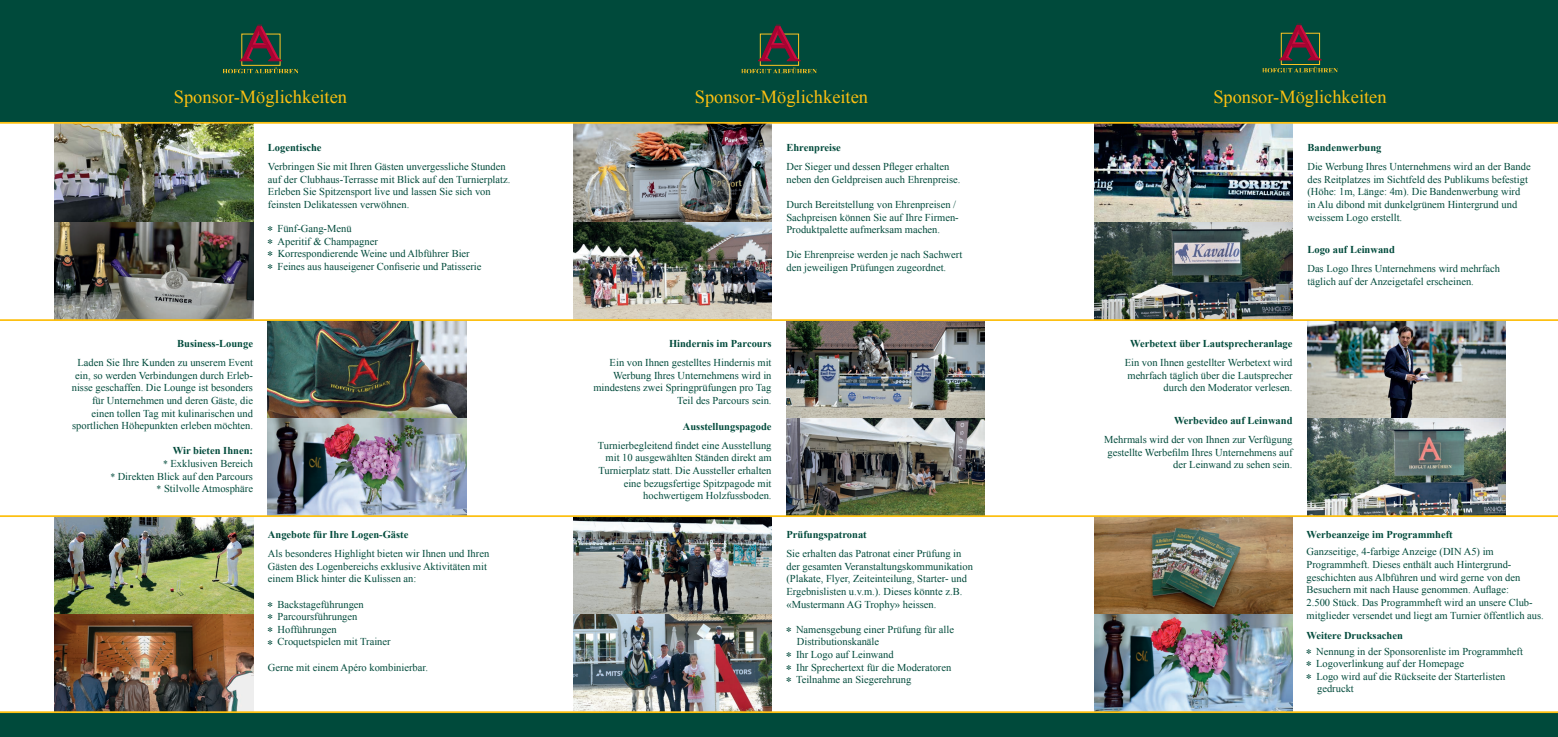
<style>
.page{position:relative;width:1558px;height:737px;background:#fff}
.page>*{position:absolute;margin:0;border:0;box-sizing:border-box;transform-origin:0 0}
.t1{font:18.38px "Times New Roman";color:#fdc011}
.t2{font:10.5px/12.6px "Times New Roman";color:#004a3b}
.t3{font:700 10.5px "Times New Roman";color:#004a3b}
.s1{font-weight:700}
.s2{font-size:9.62px}
</style>
<div class="page">
<div style="left:0;top:712px;width:1558px;height:25px;background:#004a3b"></div>
<div style="left:0;top:0;width:1558px;height:123px;background:#004a3b"></div>
<img style="left:55px;top:124px;width:198px;height:195px">
<img style="left:573px;top:124px;width:198px;height:195px">
<img style="left:1094px;top:124px;width:198px;height:195px">
<img style="left:268px;top:321px;width:198px;height:194px">
<img style="left:786px;top:321px;width:199px;height:194px">
<img style="left:1307px;top:321px;width:199px;height:194px">
<img style="left:55px;top:517px;width:198px;height:194px">
<img style="left:573px;top:517px;width:198px;height:194px">
<img style="left:1094px;top:517px;width:198px;height:194px">
<div style="left:242px;top:34px;width:38px;height:32px;border:1px solid #fec422"></div>
<svg style="left:240px;top:27px;width:42px;height:34px"></svg>
<svg style="left:224px;top:68px;width:73px;height:4px"></svg>
<div style="left:222px;top:25px;width:77px;height:49px;border:1px solid #004a3b"></div>
<div style="left:760px;top:34px;width:39px;height:32px;border:1px solid #fec422"></div>
<svg style="left:758px;top:27px;width:42px;height:34px"></svg>
<svg style="left:743px;top:68px;width:72px;height:4px"></svg>
<div style="left:741px;top:25px;width:76px;height:49px;border:1px solid #004a3b"></div>
<div style="left:1281px;top:33px;width:39px;height:32px;border:1px solid #fec422"></div>
<svg style="left:1279px;top:26px;width:42px;height:34px"></svg>
<svg style="left:1263px;top:67px;width:73px;height:4px"></svg>
<div style="left:1261px;top:24px;width:77px;height:49px;border:1px solid #004a3b"></div>
<hr style="left:0;top:319px;width:1558px;height:2px;background:#fdc011">
<hr style="left:0;top:515px;width:1558px;height:2px;background:#fdc011">
<hr style="left:0;top:122px;width:1558px;height:2px;background:#fdc011">
<hr style="left:0;top:711px;width:1558px;height:2px;background:#fdc011">
<h1 class="t1" style="left:174px;top:85px;width:175px">Sponsor-Möglichkeiten</h1>
<h1 class="t1" style="left:695px;top:85px;width:175px">Sponsor-Möglichkeiten</h1>
<h1 class="t1" style="left:1213px;top:85px;width:175px">Sponsor-Möglichkeiten</h1>
<p class="t3" style="left:268px;top:140px;width:55px">Logentische</p>
<p class="t2" style="left:268px;top:160px;width:244px">Verbringen Sie mit Ihren Gästen unvergessliche Stunden auf der Clubhaus-Terrasse mit Blick auf den Turnierplatz.<br>Erleben Sie Spitzensport live und lassen Sie sich von feinsten Delikatessen verwöhnen.</p>
<p class="t2" style="left:268px;top:222px;width:215px">✽ Fünf-Gang-Menü<br>✽ Aperitif &amp; Champagner<br>✽ Korrespondierende Weine und Albführer Bier<br>✽ Feines aus hauseigener Confiserie und Patisserie</p>
<p class="t3" style="left:786px;top:140px;width:56px">Ehrenpreise</p>
<p class="t2" style="left:786px;top:160px;width:176px">Der Sieger und dessen Pfleger erhalten neben den Geldpreisen auch Ehrenpreise.</p>
<p class="t2" style="left:786px;top:198px;width:174px">Durch Bereitstellung von Ehrenpreisen /<br>Sachpreisen können Sie auf Ihre Firmen-<br>Produktpalette aufmerksam machen.</p>
<p class="t2" style="left:786px;top:248px;width:177px">Die Ehrenpreise werden je nach Sachwert den jeweiligen Prüfungen zugeordnet.</p>
<p class="t3" style="left:1307px;top:140px;width:76px">Bandenwerbung</p>
<p class="t2" style="left:1307px;top:160px;width:225px">Die Werbung Ihres Unternehmens wird an der Bande des Reitplatzes im Sichtfeld des Publikums befestigt (Höhe: 1m, Länge: 4m). Die Bandenwerbung wird in Alu dibond mit dunkelgrünem Hintergrund und weissem Logo erstellt.</p>
<p class="t3" style="left:1307px;top:243px;width:89px">Logo auf Leinwand</p>
<p class="t2" style="left:1307px;top:262px;width:194px">Das Logo Ihres Unternehmens wird mehrfach täglich auf der Anzeigetafel erscheinen.</p>
<p class="t3" style="left:177px;top:336px;width:77px">Business-Lounge</p>
<p class="t2" style="left:72px;top:356px;width:183px;text-align:right">Laden Sie Ihre Kunden zu unserem Event ein, so werden Verbindungen durch Erleb&shy;nisse geschaffen. Die Lounge ist besonders für Unternehmen und deren Gäste, die einen tollen Tag mit kulinarischen und sportlichen Höhepunkten erleben möchten.</p>
<p class="t2" style="left:110px;top:444px;width:144px;text-align:right"><span class="s1">Wir bieten Ihnen:<br></span><span class="s2">*</span> Exklusiven Bereich<br><span class="s2">*</span> Direkten Blick auf den Parcours <span class="s2">*</span> Stilvolle Atmosphäre</p>
<p class="t3" style="left:268px;top:527px;width:142px">Angebote für Ihre Logen-Gäste</p>
<p class="t2" style="left:268px;top:547px;width:223px">Als besonderes Highlight bieten wir Ihnen und Ihren<br>Gästen des Logenbereichs exklusive Aktivitäten mit einem Blick hinter die Kulissen an:</p>
<p class="t2" style="left:268px;top:597px;width:124px">✽ Backstageführungen<br>✽ Parcoursführungen<br>✽ Hofführungen<br>✽ Croquetspielen mit Trainer</p>
<p class="t2" style="left:268px;top:660px;width:162px">Gerne mit einem Apéro kombinierbar.</p>
<p class="t3" style="left:669px;top:336px;width:104px">Hindernis im Parcours</p>
<p class="t2" style="left:593px;top:356px;width:180px;text-align:right">Ein von Ihnen gestelltes Hindernis mit Werbung Ihres Unternehmens wird in mindestens zwei Springprüfungen pro Tag Teil des Parcours sein.</p>
<p class="t3" style="left:683px;top:419px;width:90px">Ausstellungspagode</p>
<p class="t2" style="left:598px;top:439px;width:175px;text-align:right">Turnierbegleitend findet eine Ausstellung mit 10 ausgewählten Ständen direkt am Turnierplatz statt. Die Aussteller erhalten eine bezugsfertige Spitzpagode mit hochwertigem Holzfussboden.</p>
<p class="t3" style="left:786px;top:527px;width:82px">Prüfungspatronat</p>
<p class="t2" style="left:786px;top:547px;width:188px">Sie erhalten das Patronat einer Prüfung in der gesamten Veranstaltungskommunikation (Plakate, Flyer, Zeiteinteilung, Starter- und Ergebnislisten u.v.m.). Dieses könnte z.B. «Mustermann AG Trophy» heissen.</p>
<p class="t2" style="left:786px;top:623px;width:169px">✽ Namensgebung einer Prüfung für alle</p>
<p class="t2" style="left:797px;top:635px;width:84px">Distributionskanäle</p>
<p class="t2" style="left:786px;top:648px;width:109px">✽ Ihr Logo auf Leinwand</p>
<p class="t2" style="left:786px;top:660px;width:166px">✽ Ihr Sprechertext für die Moderatoren</p>
<p class="t2" style="left:786px;top:673px;width:126px">✽ Teilnahme an Siegerehrung</p>
<p class="t3" style="left:1130px;top:336px;width:164px">Werbetext über Lautsprecheranlage</p>
<p class="t2" style="left:1124px;top:356px;width:169px;text-align:right">Ein von Ihnen gestellter Werbetext wird mehrfach täglich über die Lautsprecher durch den Moderator verlesen.</p>
<p class="t3" style="left:1174px;top:413px;width:120px">Werbevideo auf Leinwand</p>
<p class="t2" style="left:1104px;top:433px;width:190px;text-align:right">Mehrmals wird der von Ihnen zur Verfügung gestellte Werbefilm Ihres Unternehmens auf der Leinwand zu sehen sein.</p>
<p class="t3" style="left:1306px;top:527px;width:148px">Werbeanzeige im Programmheft</p>
<p class="t2" style="left:1306px;top:545px;width:239px">Ganzseitige, 4-farbige Anzeige (DIN A5) im Programmheft. Dieses enthält auch Hintergrund&shy;geschichten aus Albführen und wird gerne von den Besuchern mit nach Hause genommen. Auflage:<br>2.500 Stück. Das Programmheft wird an unsere Club&shy;mitglieder versendet und liegt am Turnier öffentlich aus.</p>
<p class="t2" style="left:1306px;top:627px;width:218px;line-height:15.4px"><span class="s1">Weitere Drucksachen<br></span>✽ Nennung in der Sponsorenliste im Programmheft</p>
<p class="t2" style="left:1306px;top:657px;width:159px">✽ Logoverlinkung auf der Homepage</p>
<p class="t2" style="left:1306px;top:669px;width:200px">✽ Logo wird auf die Rückseite der Starterlisten</p>
<p class="t2" style="left:1317px;top:682px;width:38px">gedruckt</p>
</div>
